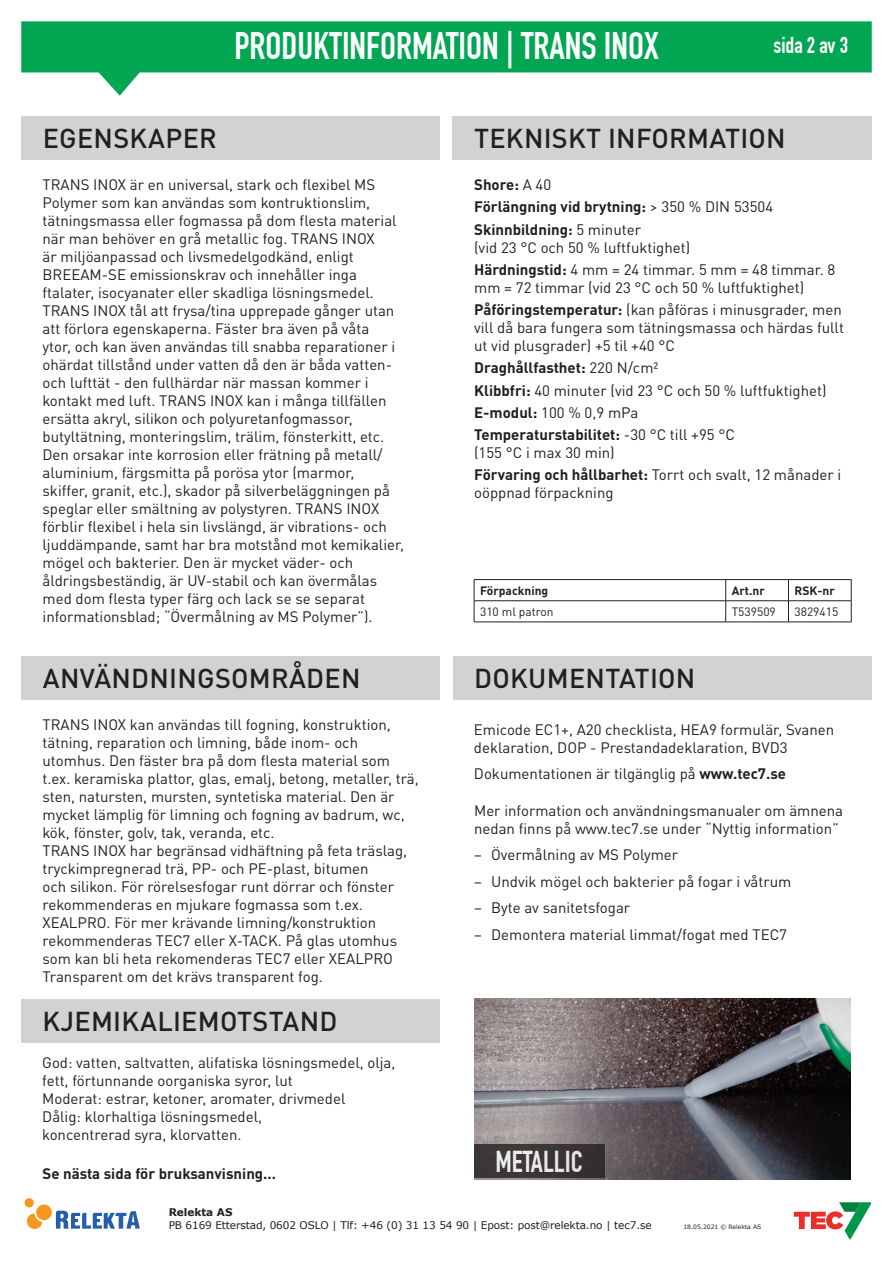
<style>
.page{position:relative;width:893px;height:1263px;background:#fff}
.page>*{position:absolute;margin:0;border:0;box-sizing:border-box;transform-origin:0 0}
.t1{font:37.5px "DIN Engschrift LT";color:#fff}
.t2{font:29.55px "DIN Engschrift LT";color:#fff}
.Titler{font:500 27px "DIN Pro";letter-spacing:.01em;color:#231f20}
.t3{font:22.5px "DIN Engschrift LT";color:#fff}
.Brødtekst{font:15px/18px "DIN Pro";color:#231f20}
.Teknisk_informasjon{font:15px/18px "DIN Pro";color:#231f20}
.Teknisk_informasjon-2{font:700 15px "DIN Pro";color:#231f20}
.Brødtekst-2{font:700 15px "DIN Pro";color:#231f20}
.Celle{font:12px "DIN Pro";color:#231f20}
.t4{font:700 12px "DIN Pro";color:#231f20}
.t5{font:10.5px "Verdana";letter-spacing:-.01em;color:#231f20}
.t6{font:700 10.5px "Verdana";color:#231f20}
.t7{font:6px "Verdana";color:#231f20}
.s1{font-weight:400}
.s2{font-weight:700}
</style>
<div class="page">
<svg style="left:27px;top:1213px;width:15px;height:16px"></svg>
<div style="left:25px;top:1198px;width:9px;height:9px;background:#f7971d;border-radius:50%"></div>
<svg style="left:56px;top:1211px;width:84px;height:17px"></svg>
<div style="left:36px;top:1204px;width:16px;height:16px;background:#f7971d;border-radius:50%"></div>
<svg style="left:794px;top:1202px;width:77px;height:37px"></svg>
<svg style="left:21px;top:21px;width:851px;height:75px;fill:#00a652"></svg>
<img style="left:474px;top:998px;width:376px;height:181px">
<div style="left:474px;top:1144px;width:130px;height:34px;background:#3a3536"></div>
<div style="left:21px;top:116px;width:419px;height:44px;background:#d1d2d4"></div>
<div style="left:21px;top:998px;width:419px;height:44px;background:#d1d2d4"></div>
<hr style="left:474px;top:579px;width:252px;height:1px;background:#231f20">
<hr style="left:726px;top:579px;width:62px;height:1px;background:#231f20">
<hr style="left:788px;top:579px;width:63px;height:1px;background:#231f20">
<hr style="left:474px;top:600px;width:252px;height:1px;background:#231f20">
<svg style="left:474px;top:580px;width:1px;height:42px"></svg>
<hr style="left:726px;top:600px;width:62px;height:1px;background:#231f20">
<svg style="left:725px;top:580px;width:1px;height:42px"></svg>
<hr style="left:788px;top:600px;width:63px;height:1px;background:#231f20">
<svg style="left:788px;top:580px;width:1px;height:42px"></svg>
<svg style="left:851px;top:580px;width:1px;height:42px"></svg>
<hr style="left:474px;top:622px;width:252px;height:1px;background:#231f20">
<hr style="left:726px;top:622px;width:62px;height:1px;background:#231f20">
<hr style="left:788px;top:622px;width:63px;height:1px;background:#231f20">
<div style="left:453px;top:116px;width:418px;height:44px;background:#d1d2d4"></div>
<div style="left:453px;top:656px;width:418px;height:44px;background:#d1d2d4"></div>
<div style="left:22px;top:656px;width:418px;height:44px;background:#d1d2d4"></div>
<h1 class="t1" style="left:234px;top:23px;width:426px">PRODUKTINFORMATION | TRANS INOX</h1>
<h3 class="t3" style="left:773px;top:32px;width:76px">sida 2 av 3</h3>
<p class="Titler" style="left:43px;top:117px;width:176px">EGENSKAPER</p>
<p class="Titler" style="left:593px;top:117px;width:187px">INFORMASJON</p>
<p class="Titler" style="left:474px;top:117px;width:313px">TEKNISKT INFORMATION</p>
<p class="Brødtekst" style="left:43px;top:174px;width:363px">TRANS INOX är en universal, stark och flexibel MS Polymer som kan användas som kontruktionslim, tätningsmassa eller fogmassa på dom flesta material när man behöver en grå metallic fog. TRANS INOX<br>är miljöanpassad och livsmedelgodkänd, enligt BREEAM-SE emissionskrav och innehåller inga ftalater, isocyanater eller skadliga lösningsmedel.<br>TRANS INOX tål att frysa/tina upprepade gånger utan att förlora egenskaperna. Fäster bra även på våta<br>ytor, och kan även användas till snabba reparationer i ohärdat tillstånd under vatten då den är båda vatten&shy;och lufttät - den fullhärdar när massan kommer i kontakt med luft. TRANS INOX kan i många tillfällen ersätta akryl, silikon och polyuretanfogmassor, butyltätning, monteringslim, trälim, fönsterkitt, etc.<br>Den orsakar inte korrosion eller frätning på metall/ aluminium, färgsmitta på porösa ytor (marmor,<br>skiffer, granit, etc.), skador på silverbeläggningen på speglar eller smältning av polystyren. TRANS INOX förblir flexibel i hela sin livslängd, är vibrations- och ljuddämpande, samt har bra motstånd mot kemikalier, mögel och bakterier. Den är mycket väder- och åldringsbeständig, är UV-stabil och kan övermålas med dom flesta typer färg och lack se se separat informationsblad; “Övermålning av MS Polymer”).</p>
<p class="Teknisk_informasjon-2" style="left:474px;top:172px;width:79px">Shore: <span class="s1">A 40</span></p>
<p class="Teknisk_informasjon-2" style="left:474px;top:194px;width:300px">Förlängning vid brytning: <span class="s1">&gt; 350 % DIN 53504</span></p>
<p class="Teknisk_informasjon" style="left:474px;top:219px;width:218px"><span class="s2">Skinnbildning:</span> 5 minuter<br>(vid 23 °C och 50 % luftfuktighet)</p>
<p class="Teknisk_informasjon" style="left:474px;top:259px;width:363px"><span class="s2">Härdningstid:</span> 4 mm = 24 timmar. 5 mm = 48 timmar. 8 mm = 72 timmar (vid 23 °C och 50 % luftfuktighet)</p>
<p class="Teknisk_informasjon" style="left:474px;top:299px;width:371px"><span class="s2">Påföringstemperatur:</span> (kan påföras i minusgrader, men vill då bara fungera som tätningsmassa och härdas fullt ut vid plusgrader) +5 til +40 °C</p>
<p class="Teknisk_informasjon-2" style="left:474px;top:355px;width:186px">Draghållfasthet: <span class="s1">220 N/cm²</span></p>
<p class="Teknisk_informasjon" style="left:474px;top:380px;width:354px"><span class="s2">Klibbfri:</span> 40 minuter (vid 23 °C och 50 % luftfuktighet)</p>
<p class="Teknisk_informasjon" style="left:474px;top:402px;width:166px"><span class="s2">E-modul:</span> 100 % 0,9 mPa</p>
<p class="Teknisk_informasjon" style="left:474px;top:424px;width:262px"><span class="s2">Temperaturstabilitet:</span> -30 °C till +95 °C (155 °C i max 30 min)</p>
<p class="Teknisk_informasjon" style="left:474px;top:464px;width:369px"><span class="s2">Förvaring och hållbarhet:</span> Torrt och svalt, 12 månader i oöppnad förpackning</p>
<p class="t4" style="left:480px;top:580px;width:70px">Förpackning</p>
<p class="t4" style="left:732px;top:580px;width:35px">Art.nr</p>
<p class="t4" style="left:794px;top:580px;width:42px">RSK-nr</p>
<p class="Celle" style="left:480px;top:602px;width:75px">310 ml patron</p>
<p class="Celle" style="left:732px;top:602px;width:46px">T539509</p>
<p class="Celle" style="left:794px;top:602px;width:45px">3829415</p>
<p class="Titler" style="left:43px;top:656px;width:218px">BRUKSOMRÅDER</p>
<p class="Brødtekst" style="left:43px;top:714px;width:378px">TRANS INOX kan användas till fogning, konstruktion, tätning, reparation och limning, både inom- och utomhus. Den fäster bra på dom flesta material som t.ex. keramiska plattor, glas, emalj, betong, metaller, trä, sten, natursten, mursten, syntetiska material. Den är mycket lämplig för limning och fogning av badrum, wc, kök, fönster, golv, tak, veranda, etc.<br>TRANS INOX har begränsad vidhäftning på feta träslag, tryckimpregnerad trä, PP- och PE-plast, bitumen<br>och silikon. För rörelsesfogar runt dörrar och fönster rekommenderas en mjukare fogmassa som t.ex.<br>XEALPRO. För mer krävande limning/konstruktion rekommenderas TEC7 eller X-TACK. På glas utomhus som kan bli heta rekomenderas TEC7 eller XEALPRO Transparent om det krävs transparent fog.</p>
<p class="Titler" style="left:42px;top:999px;width:297px">KJEMIKALIEMOTSTAND</p>
<p class="Titler" style="left:43px;top:656px;width:319px">ANVÄNDNINGSOMRÅDEN</p>
<p class="Titler" style="left:474px;top:656px;width:223px">DOKUMENTATION</p>
<p class="Titler" style="left:636px;top:656px;width:68px">SJON</p>
<p class="Brødtekst" style="left:474px;top:719px;width:362px">Emicode EC1+, A20 checklista, HEA9 formulär, Svanen deklaration, DOP - Prestandadeklaration, BVD3</p>
<p class="Brødtekst" style="left:474px;top:763px;width:314px">Dokumentationen är tilgänglig på <span class="s2">www.tec7.se</span></p>
<p class="Brødtekst" style="left:474px;top:800px;width:371px">Mer information och användningsmanualer om ämnena nedan finns på www.tec7.se under “Nyttig information”</p>
<p class="Brødtekst" style="left:474px;top:844px;width:206px">– Övermålning av MS Polymer</p>
<p class="Brødtekst" style="left:474px;top:871px;width:319px">– Undvik mögel och bakterier på fogar i våtrum</p>
<p class="Brødtekst" style="left:474px;top:897px;width:158px">– Byte av sanitetsfogar</p>
<p class="Brødtekst" style="left:474px;top:924px;width:314px">– Demontera material limmat/fogat med TEC7</p>
<p class="Brødtekst" style="left:42px;top:1052px;width:355px">God: vatten, saltvatten, alifatiska lösningsmedel, olja, fett, förtunnande oorganiska syror, lut<br>Moderat: estrar, ketoner, aromater, drivmedel<br>Dålig: klorhaltiga lösningsmedel,<br>koncentrerad syra, klorvatten.</p>
<p class="Brødtekst-2" style="left:43px;top:1161px;width:235px">Se nästa sida för bruksanvisning...</p>
<h2 class="t2" style="left:495px;top:1144px;width:89px">METALLIC</h2>
<p class="t6" style="left:169px;top:1205px;width:65px">Relekta AS</p>
<p class="t5" style="left:169px;top:1218px;width:484px">PB 6169 Etterstad, 0602 OSLO | Tlf: +46 (0) 31 13 54 90 | Epost: post@relekta.no | tec7.se</p>
<p class="t7" style="left:683px;top:1223px;width:79px">18.05.2021 © Relekta AS</p>
</div>
